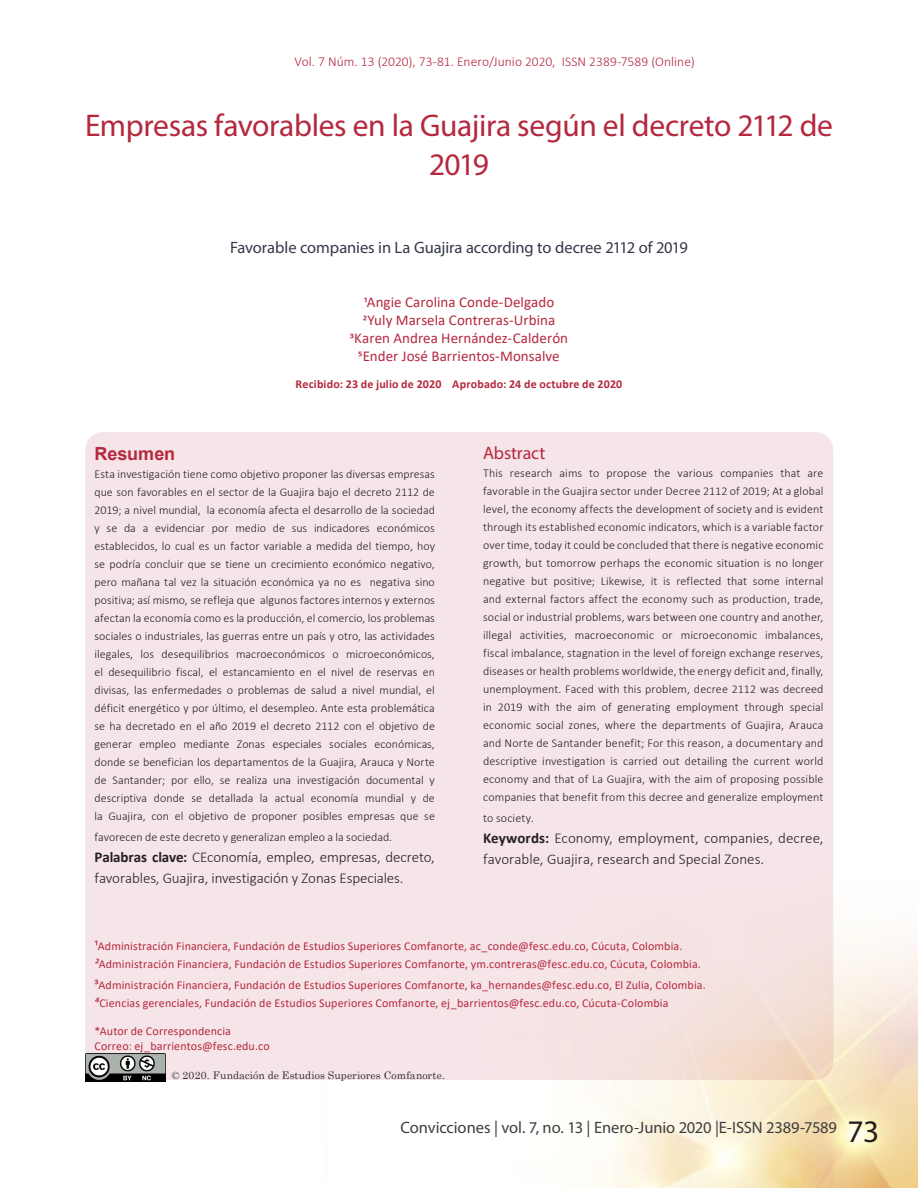
<style>
.page{position:relative;width:918px;height:1188px;background:#fff}
.page>*{position:absolute;margin:0;border:0;box-sizing:border-box;transform-origin:0 0}
.titulo{font:31.5px/39px "Myriad Pro";letter-spacing:-.015em;color:#b5283e;text-align:center}
.t1{font:18px "Myriad Pro";letter-spacing:-.01em;color:#b5283e}
.sub{font:700 18px "Arial";color:#b5283e}
.t2{font:16.5px "Myriad Pro";letter-spacing:-.01em;color:#3e3e3f}
.titulo_ingles{font:16.5px "Myriad Pro";letter-spacing:-.005em;color:#343949}
.t3{font:300 15px/21px "Calibri";letter-spacing:-.005em;color:#231f20}
.autor{font:15px "Calibri";letter-spacing:.005em;color:#b5283e}
.Sub2{font:300 13.5px "Calibri";letter-spacing:.005em;color:#b5283e}
.t4{font:300 12px/18px "Calibri";letter-spacing:.005em;color:#231f20;text-align:justify}
.Sub2-2{font:12px "Calibri";letter-spacing:.01em;color:#b5283e}
.Sub2-3{font:700 12px "Calibri";letter-spacing:.015em;color:#b5283e}
.t5{font:10.5px "Century Schoolbook";letter-spacing:.01em;color:#333233}
.s1{font-weight:700}
.s2{font-size:15px}
.s3{font-style:italic;font-size:15px}
.s4{font-size:31.5px;color:#231f20}
</style>
<div class="page">
<img style="left:601px;top:432px;width:317px;height:756px">
<div style="left:85px;top:432px;width:748px;height:648px;background:#f6e5e8;border-radius:18px"></div>
<img style="left:85px;top:1053px;width:81px;height:29px">
<p class="Sub2" style="left:295px;top:54px;width:402px">Vol. 7 Núm. 13 (2020), 73-81. Enero/Junio 2020, ISSN 2389-7589 (Online)</p>
<p class="titulo" style="left:85px;top:105px;width:749px">Empresas favorables en la Guajira según el decreto 2112 de<br>2019</p>
<p class="titulo_ingles" style="left:230px;top:237px;width:459px">Favorable companies in La Guajira according to decree 2112 of 2019</p>
<p class="autor" style="left:364px;top:291px;width:192px">1Angie Carolina Conde-Delgado</p>
<p class="autor" style="left:363px;top:309px;width:194px">2Yuly Marsela Contreras-Urbina</p>
<p class="autor" style="left:350px;top:327px;width:220px">3Karen Andrea Hernández-Calderón</p>
<p class="autor" style="left:358px;top:345px;width:203px">5Ender José Barrientos-Monsalve</p>
<p class="Sub2-3" style="left:296px;top:375px;width:328px">Recibido: 23 de julio de 2020 Aprobado: 24 de octubre de 2020</p>
<p class="sub" style="left:95px;top:441px;width:82px">Resumen</p>
<p class="t4" style="left:95px;top:464px;width:342px">Esta investigación tiene como objetivo proponer las diversas empresas que son favorables en el sector de la Guajira bajo el decreto 2112 de 2019; a nivel mundial, la economía afecta el desarrollo de la sociedad y se da a evidenciar por medio de sus indicadores económicos establecidos, lo cual es un factor variable a medida del tiempo, hoy se podría concluir que se tiene un crecimiento económico negativo, pero mañana tal vez la situación económica ya no es negativa sino positiva; así mismo, se refleja que algunos factores internos y externos afectan la economía como es la producción, el comercio, los problemas sociales o industriales, las guerras entre un país y otro, las actividades ilegales, los desequilibrios macroeconómicos o microeconómicos, el desequilibrio fiscal, el estancamiento en el nivel de reservas en divisas, las enfermedades o problemas de salud a nivel mundial, el déficit energético y por último, el desempleo. Ante esta problemática se ha decretado en el año 2019 el decreto 2112 con el objetivo de generar empleo mediante Zonas especiales sociales económicas, donde se benefician los departamentos de la Guajira, Arauca y Norte de Santander; por ello, se realiza una investigación documental y descriptiva donde se detallada la actual economía mundial y de la Guajira, con el objetivo de proponer posibles empresas que se</p>
<p class="t4" style="left:95px;top:827px;width:299px">favorecen de este decreto y generalizan empleo a la sociedad.</p>
<p class="t3" style="left:95px;top:846px;width:342px"><span class="s1">Palabras clave:</span> CEconomía, empleo, empresas, decreto, favorables, Guajira, investigación y Zonas Especiales.</p>
<p class="t1" style="left:483px;top:442px;width:64px">Abstract</p>
<p class="t4" style="left:483px;top:464px;width:342px">This research aims to propose the various companies that are favorable in the Guajira sector under Decree 2112 of 2019; At a global level, the economy affects the development of society and is evident through its established economic indicators, which is a variable factor over time, today it could be concluded that there is negative economic growth, but tomorrow perhaps the economic situation is no longer negative but positive; Likewise, it is reflected that some internal and external factors affect the economy such as production, trade, social or industrial problems, wars between one country and another, illegal activities, macroeconomic or microeconomic imbalances, fiscal imbalance, stagnation in the level of foreign exchange reserves, diseases or health problems worldwide, the energy deficit and, finally, unemployment. Faced with this problem, decree 2112 was decreed in 2019 with the aim of generating employment through special economic social zones, where the departments of Guajira, Arauca and Norte de Santander benefit; For this reason, a documentary and descriptive investigation is carried out detailing the current world economy and that of La Guajira, with the aim of proposing possible companies that benefit from this decree and generalize employment</p>
<p class="t4" style="left:483px;top:809px;width:52px">to society.</p>
<p class="t3" style="left:483px;top:827px;width:342px"><span class="s1">Keywords:</span> Economy, employment, companies, decree, favorable, Guajira, research and Special Zones.</p>
<p class="Sub2-2" style="left:94px;top:937px;width:589px"><span class="s2">1</span>Administración Financiera, Fundación de Estudios Superiores Comfanorte, ac_conde@fesc.edu.co, Cúcuta, Colombia.</p>
<p class="Sub2-2" style="left:94px;top:955px;width:608px"><span class="s3">2</span>Administración Financiera, Fundación de Estudios Superiores Comfanorte, ym.contreras@fesc.edu.co, Cúcuta, Colombia.</p>
<p class="Sub2-2" style="left:94px;top:976px;width:613px"><span class="s2">3</span>Administración Financiera, Fundación de Estudios Superiores Comfanorte, ka_hernandes@fesc.edu.co, El Zulia, Colombia.</p>
<p class="Sub2-2" style="left:94px;top:994px;width:575px"><span class="s3">4</span>Ciencias gerenciales, Fundación de Estudios Superiores Comfanorte, ej_barrientos@fesc.edu.co, Cúcuta-Colombia</p>
<p class="Sub2-2" style="left:94px;top:1023px;width:138px">*Autor de Correspondencia</p>
<p class="Sub2-2" style="left:94px;top:1037px;width:177px">Correo: ej_barrientos@fesc.edu.co</p>
<p class="t5" style="left:172px;top:1066px;width:275px">© 2020. Fundación de Estudios Superiores Comfanorte.</p>
<h3 class="t2" style="left:401px;top:1117px;width:480px">Convicciones | vol. 7, no. 13 | Enero-Junio 2020 |E-ISSN 2389-7589 <span class="s4">73</span></h3>
</div>
